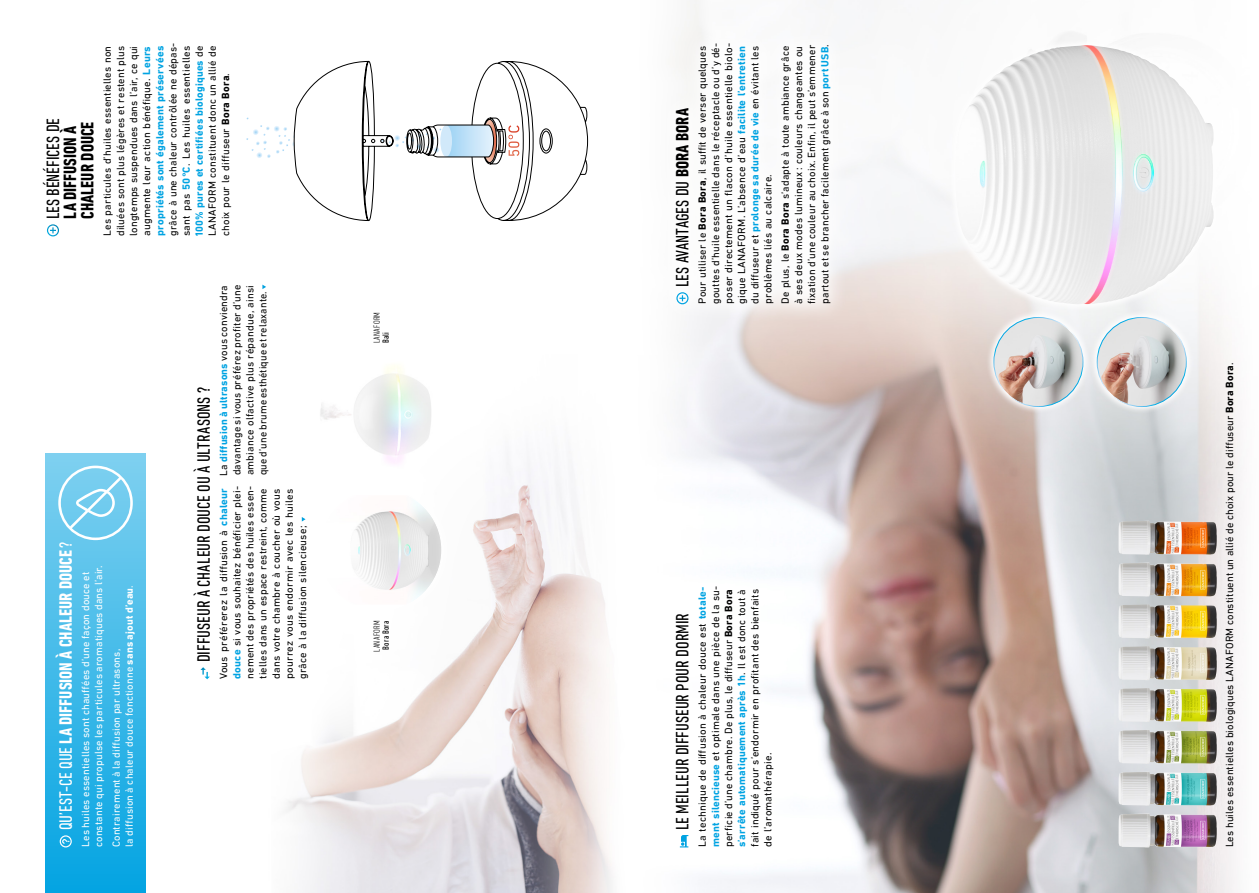
<style>
.page{position:relative;width:1259px;height:893px;background:#fff}
.page>*{position:absolute;margin:0;border:0;box-sizing:border-box;transform-origin:0 0}
.t1{font:condensed 18px "DIN Next LT Pro";color:#000}
.t2{font:700 condensed 18px "DIN Next LT Pro";color:#fff}
.t3{font:700 condensed 18px/17.2px "DIN Next LT Pro";color:#000}
.t4{font:10.5px/13.2px "DIN Next LT Pro";letter-spacing:.02em;color:#000}
.t5{font:10.5px/13.2px "DIN Next LT Pro";letter-spacing:.015em;color:#fff}
.t6{font:300 condensed 9px "DIN Next LT Pro";letter-spacing:.04em;color:#000}
.t7{font:condensed 9px "DIN Next LT Pro";letter-spacing:.035em;color:#000}
.s1{font-weight:700;color:#00a3e2}
.s2{font-weight:700}
.s3{font-weight:400}
</style>
<div class="page">
<img style="left:207px;top:0;width:1034px;height:893px">
<div style="left:947px;top:38px;width:274px;height:274px;background:#fff"></div>
<img style="left:955px;top:45px;width:258px;height:259px">
<img style="left:1118px;top:772px;width:98px;height:34px">
<img style="left:1118px;top:521px;width:98px;height:34px">
<img style="left:1118px;top:688px;width:98px;height:34px">
<img style="left:1118px;top:604px;width:98px;height:35px">
<img style="left:1118px;top:646px;width:98px;height:34px">
<img style="left:1118px;top:813px;width:98px;height:35px">
<img style="left:1118px;top:730px;width:98px;height:34px">
<img style="left:1118px;top:563px;width:98px;height:34px">
<svg style="left:985px;top:309px;width:104px;height:106px"></svg>
<img style="left:994px;top:317px;width:89px;height:90px;border-radius:44px">
<div style="left:309px;top:342px;width:144px;height:144px;background:#fff"></div>
<img style="left:320px;top:353px;width:122px;height:122px;border-radius:61px">
<div style="left:309px;top:478px;width:144px;height:144px;background:#fff"></div>
<img style="left:354px;top:502px;width:86px;height:96px">
<svg style="left:1089px;top:309px;width:105px;height:106px;fill:#eef0f1"></svg>
<img style="left:1097px;top:317px;width:89px;height:90px;border-radius:45px">
<div style="left:25px;top:25px;width:225px;height:231px;background:#fff"></div>
<svg style="left:47px;top:224px;width:12px;height:12px"></svg>
<svg style="left:200px;top:667px;width:10px;height:12px"></svg>
<svg style="left:302px;top:517px;width:3px;height:4px"></svg>
<svg style="left:262px;top:285px;width:4px;height:4px"></svg>
<div style="left:46px;top:453px;width:100px;height:440px;background:linear-gradient(to bottom,#7fd0f0,#04a4e2)"></div>
<svg style="left:60px;top:835px;width:12px;height:12px"></svg>
<svg style="left:246px;top:61px;width:342px;height:160px"></svg>
<div style="left:656px;top:567px;width:136px;height:300px;background:#fff"></div>
<svg style="left:680px;top:835px;width:8px;height:12px"></svg>
<div style="left:657px;top:24px;width:192px;height:299px;background:#fff"></div>
<svg style="left:676px;top:292px;width:12px;height:12px"></svg>
<svg style="left:58px;top:466px;width:75px;height:74px;background:#8ad4f1"></svg>
<h1 class="t1" style="left:43px;top:219px;width:103px;rotate:-90deg">LES BÉNÉFICES DE</h1>
<h1 class="t3" style="left:62px;top:219px;width:99px;rotate:-90deg">LA DIFFUSION À<br>CHALEUR DOUCE</h1>
<p class="t4" style="left:101px;top:236px;width:192px;text-align:justify;rotate:-90deg">Les particules d’huiles essentielles non diluées sont plus légères et restent plus longtemps suspendues dans l’air, ce qui augmente leur action bénéfique. <span class="s1">Leurs propriétés sont également préservées</span></p>
<p class="t4" style="left:166px;top:237px;width:196px;rotate:-90deg">grâce à une chaleur contrôlée ne dépas&shy;sant pas <span class="s1">50°C</span>. Les huiles essentielles <span class="s1">100% pures et certifiées biologiques</span> de LANAFORM constituent donc un allié de choix pour le diffuseur <span class="s2">Bora Bora</span>.</p>
<h1 class="t2" style="left:55px;top:830px;width:291px;rotate:-90deg"><span class="s3">QU’EST-CE QUE</span> LA DIFFUSION À CHALEUR DOUCE<span class="s3">?</span></h1>
<p class="t5" style="left:79px;top:847px;width:283px;rotate:-90deg">Les huiles essentielles sont chauffées d’une façon douce et constante qui propulse les particules aromatiques dans l’air.</p>
<p class="t5" style="left:109px;top:847px;width:264px;rotate:-90deg">Contrairement à la diffusion par ultrasons,<br>la diffusion à chaleur douce fonctionne <span class="s2">sans ajout d’eau</span>.</p>
<h1 class="t1" style="left:194px;top:662px;width:277px;rotate:-90deg">DIFFUSEUR À CHALEUR DOUCE OU À ULTRASONS ?</h1>
<p class="t4" style="left:217px;top:476px;width:192px;text-align:justify;rotate:-90deg">La <span class="s1">diffusion à ultrasons</span> vous conviendra davantage si vous préférez profiter d’une ambiance olfactive plus répandue, ainsi que d’une brume esthétique et relaxante.</p>
<p class="t4" style="left:217px;top:679px;width:195px;rotate:-90deg">Vous préférerez la diffusion à <span class="s1">chaleur douce</span> si vous souhaitez bénéficier plei&shy;nement des propriétés des huiles essen&shy;tielles dans un espace restreint, comme dans votre chambre à coucher où vous pourrez vous endormir avec les huiles grâce à la diffusion silencieuse;</p>
<p class="t6" style="left:371px;top:343px;width:33px;rotate:-90deg">LANAFORM</p>
<p class="t7" style="left:380px;top:343px;width:13px;rotate:-90deg">Bali</p>
<p class="t6" style="left:371px;top:652px;width:33px;rotate:-90deg">LANAFORM</p>
<p class="t7" style="left:380px;top:649px;width:31px;rotate:-90deg">Bora Bora</p>
<h1 class="t1" style="left:672px;top:287px;width:181px;rotate:-90deg">LES AVANTAGES DU <span class="s2">BORA BORA</span></h1>
<p class="t4" style="left:695px;top:304px;width:263px;rotate:-90deg">Pour utiliser le <span class="s2">Bora Bora</span>, il suffit de verser quelques gouttes d’huile essentielle dans le réceptacle ou d’y dé&shy;poser directement un flacon d’huile essentielle biolo&shy;gique LANAFORM. L’absence d’eau <span class="s1">facilite l’entretien </span>du diffuseur et <span class="s1">prolonge sa durée de vie</span> en évitant les problèmes liés au calcaire.</p>
<p class="t4" style="left:778px;top:304px;width:262px;rotate:-90deg">De plus, le <span class="s2">Bora Bora</span> s’adapte à toute ambiance grâce à ses deux modes lumineux: couleurs changeantes ou fixation d’une couleur au choix. Enfin, il peut s’emmener partout et se brancher facilement grâce à son <span class="s1">port USB</span>.</p>
<h1 class="t1" style="left:672px;top:830px;width:219px;rotate:-90deg">LE MEILLEUR DIFFUSEUR POUR DORMIR</h1>
<p class="t4" style="left:695px;top:847px;width:263px;rotate:-90deg">La technique de diffusion à chaleur douce est <span class="s1">totale&shy;ment silencieuse</span> et optimale dans une pièce de la su&shy;perficie d’une chambre. De plus, le diffuseur <span class="s2">Bora Bora </span><span class="s1">s’arrête automatiquement après 1h</span>. Il est donc tout à fait indiqué pour s’endormir en profitant des bienfaits de l’aromathérapie.</p>
<p class="t4" style="left:1222px;top:847px;width:487px;rotate:-90deg">Les huiles essentielles biologiques LANAFORM constituent un allié de choix pour le diffuseur <span class="s2">Bora Bora</span>.</p>
</div>
